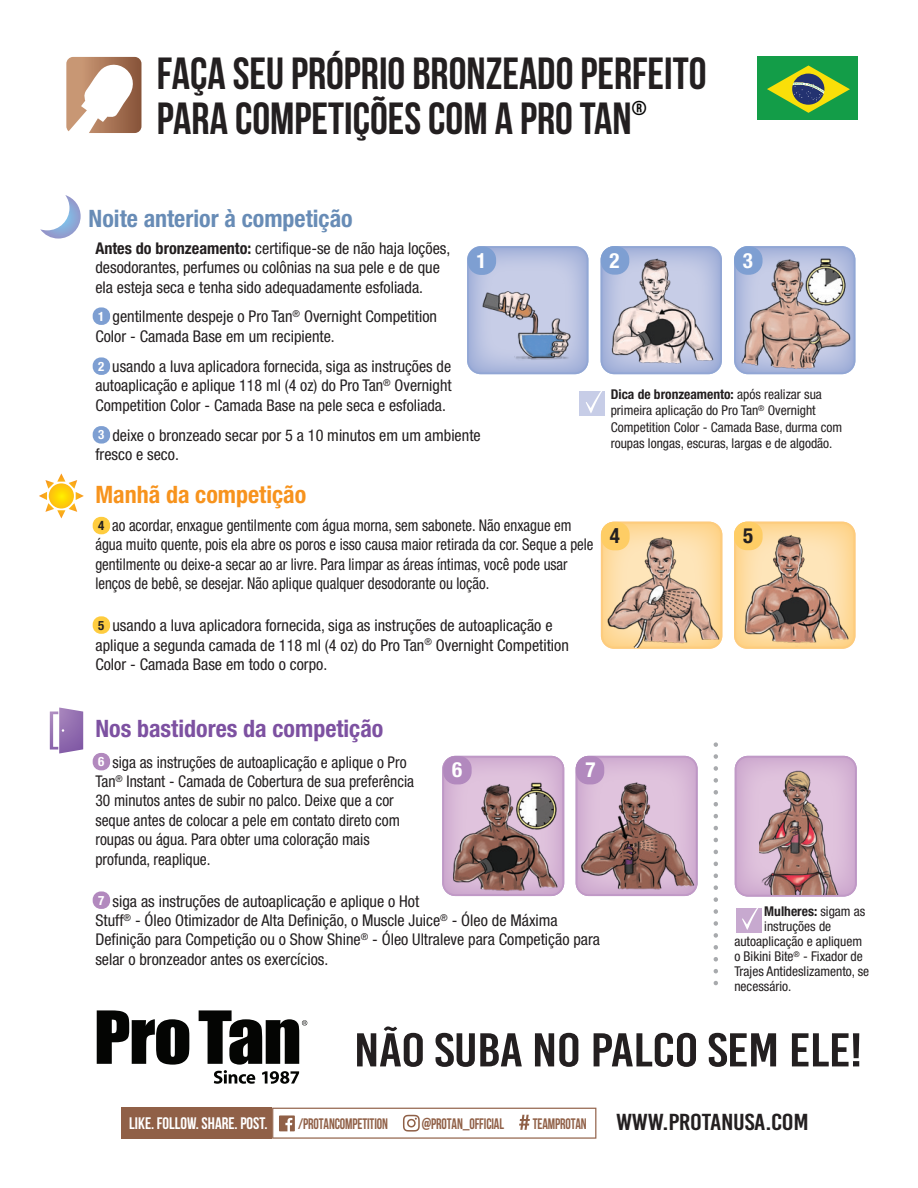
<style>
.page{position:relative;width:918px;height:1188px;background:#fff}
.page>*{position:absolute;margin:0;border:0;box-sizing:border-box;transform-origin:0 0}
.t1{font:47.4px "Bebas Kai";letter-spacing:-.01em;color:#231f20;scale:1.18 1}
.t2{font:45px/44.4px "Bebas Neue";color:#231f20}
.t3{font:700 condensed 24px "Helvetica Neue";color:#7d51a1}
.t4{font:700 condensed 24px "Helvetica Neue";color:#688cb6}
.t5{font:700 condensed 24px "Helvetica Neue";color:#f7931d}
.t6{font:23.1px "Bebas Kai";letter-spacing:-.01em;color:#231f20;scale:1.18 1}
.t7{font:700 condensed 21px "Helvetica Neue";color:#fff}
.t8{font:700 condensed 21px "Helvetica Neue";color:#231f20}
.t9{font:20.1px "Bebas Neue";color:#050504}
.t10{font:16.65px "Bebas Neue";color:#fff}
.t11{font:condensed 16.2px/19.5px "Helvetica Neue";color:#231f20}
.t12{font:condensed 16.2px/19.5px "Helvetica Neue";color:#231f20;scale:.92 1}
.t13{font:condensed 16.2px/19.5px "Helvetica Neue";color:#231f20;scale:.96 1}
.t14{font:15.15px "Bebas Neue";letter-spacing:-.01em;color:#906047;scale:.9 1}
.t15{font:condensed 13.5px/16.2px "Helvetica Neue";color:#231f20}
.t16{font:700 condensed 13.5px "Helvetica Neue";color:#231f20}
.t17{font:700 condensed 12.9px "Helvetica Neue";color:#fff}
.t18{font:700 condensed 12.9px "Helvetica Neue";color:#231f20}
.s1{font-weight:700}
.s2{font-weight:400}
</style>
<div class="page">
<svg style="left:468px;top:247px;width:120px;height:126px;background:#b2bcde"></svg>
<div style="left:467px;top:246px;width:121px;height:128px;border:2px solid #92a4d3;border-radius:13px"></div>
<div style="left:602px;top:247px;width:119px;height:126px;background:#a5b2da;border-radius:13px"></div>
<div style="left:601px;top:246px;width:121px;height:128px;border:2px solid #92a4d3;border-radius:13px"></div>
<div style="left:735px;top:247px;width:120px;height:126px;background:#a9b5db;border-radius:13px"></div>
<div style="left:734px;top:246px;width:121px;height:128px;border:2px solid #92a4d3;border-radius:13px"></div>
<div style="left:602px;top:523px;width:119px;height:125px;background:#fed793;border-radius:12px"></div>
<div style="left:601px;top:522px;width:121px;height:127px;border:2px solid #fece7a;border-radius:12px"></div>
<div style="left:735px;top:523px;width:119px;height:125px;background:#fed792;border-radius:12px"></div>
<div style="left:734px;top:522px;width:121px;height:127px;border:2px solid #fece7a;border-radius:12px"></div>
<div style="left:736px;top:757px;width:120px;height:139px;background:linear-gradient(to right,#d7b7d6,#d4b2d3);border-radius:12px"></div>
<div style="left:735px;top:756px;width:122px;height:141px;border:2px solid #c7a0ca;border-radius:12px"></div>
<div style="left:577px;top:757px;width:120px;height:138px;background:#d6b5d5;border-radius:12px"></div>
<div style="left:576px;top:756px;width:122px;height:140px;border:2px solid #c7a0ca;border-radius:12px"></div>
<div style="left:443px;top:757px;width:120px;height:138px;background:#d7b7d6;border-radius:12px"></div>
<div style="left:442px;top:756px;width:122px;height:140px;border:2px solid #c7a0ca;border-radius:12px"></div>
<img style="left:477px;top:271px;width:105px;height:104px">
<img style="left:602px;top:252px;width:116px;height:119px">
<img style="left:737px;top:529px;width:115px;height:119px">
<img style="left:579px;top:776px;width:118px;height:116px">
<img style="left:446px;top:777px;width:115px;height:119px">
<img style="left:607px;top:528px;width:114px;height:119px">
<img style="left:737px;top:255px;width:116px;height:118px">
<img style="left:760px;top:771px;width:86px;height:123px">
<div style="left:468px;top:246px;width:28px;height:29px;background:#7e9fd2;border-radius:13px"></div>
<div style="left:93px;top:307px;width:17px;height:18px;background:#7e9fd2;border-radius:8px"></div>
<div style="left:93px;top:357px;width:17px;height:18px;background:#7e9fd2;border-radius:8px"></div>
<div style="left:93px;top:426px;width:17px;height:18px;background:#7e9fd2;border-radius:8px"></div>
<div style="left:93px;top:753px;width:17px;height:17px;background:#b289be;border-radius:8px"></div>
<div style="left:93px;top:891px;width:17px;height:18px;background:#b289be;border-radius:8px"></div>
<div style="left:93px;top:517px;width:17px;height:17px;background:#fecc3f;border-radius:8px"></div>
<div style="left:93px;top:616px;width:17px;height:18px;background:#fecc3f;border-radius:8px"></div>
<div style="left:601px;top:522px;width:29px;height:28px;background:#fecd65;border-radius:13px"></div>
<div style="left:443px;top:756px;width:29px;height:28px;background:#b289be;border-radius:13px"></div>
<div style="left:576px;top:756px;width:28px;height:28px;background:#b289be;border-radius:13px"></div>
<div style="left:734px;top:522px;width:29px;height:28px;background:#fecd65;border-radius:13px"></div>
<div style="left:601px;top:246px;width:28px;height:29px;background:#7e9fd2;border-radius:13px"></div>
<div style="left:734px;top:246px;width:29px;height:29px;background:#7e9fd2;border-radius:13px"></div>
<div style="left:736px;top:908px;width:25px;height:24px;background:#c7a9cf"></div>
<svg style="left:742px;top:908px;width:16px;height:22px"></svg>
<div style="left:580px;top:391px;width:25px;height:25px;background:#c7cde7"></div>
<svg style="left:586px;top:391px;width:16px;height:22px"></svg>
<svg style="left:714px;top:756px;width:4px;height:218px"></svg>
<svg style="left:40px;top:195px;width:41px;height:44px"></svg>
<svg style="left:39px;top:473px;width:45px;height:45px"></svg>
<svg style="left:50px;top:708px;width:33px;height:45px"></svg>
<svg style="left:97px;top:1010px;width:92px;height:55px"></svg>
<svg style="left:199px;top:1010px;width:108px;height:74px"></svg>
<div style="left:122px;top:1108px;width:150px;height:31px;background:#906047"></div>
<svg style="left:272px;top:1108px;width:324px;height:31px"></svg>
<svg style="left:66px;top:57px;width:75px;height:76px"></svg>
<div style="left:758px;top:57px;width:100px;height:63px;background:#139d48"></div>
<svg style="left:767px;top:65px;width:83px;height:48px"></svg>
<h2 class="t2" style="left:157px;top:51px;width:551px">FAÇA SEU PRÓPRIO BRONZEADO PERFEITO<br>PARA COMPETIÇÕES COM A PRO TAN</h2>
<p class="t9" style="left:632px;top:97px;width:16px">®</p>
<h3 class="t4" style="left:89px;top:204px;width:266px">Noite anterior à competição</h3>
<p class="t11" style="left:95px;top:238px;width:356px"><span class="s1">Antes do bronzeamento:</span> certifique-se de não haja loções, desodorantes, perfumes ou colônias na sua pele e de que ela esteja seca e tenha sido adequadamente esfoliada.</p>
<p class="t11" style="left:95px;top:307px;width:343px;text-indent:17px">gentilmente despeje o Pro Tan<sup>®</sup> Overnight Competition<br>Color - Camada Base em um recipiente.</p>
<p class="t11" style="left:95px;top:356px;width:358px;text-align:justify;text-indent:17px">usando a luva aplicadora fornecida, siga as instruções de autoaplicação e aplique 118 ml (4 oz) do Pro Tan<sup>®</sup> Overnight Competition Color - Camada Base na pele seca e esfoliada.</p>
<p class="t11" style="left:95px;top:425px;width:387px;text-indent:17px">deixe o bronzeado secar por 5 a 10 minutos em um ambiente fresco e seco.</p>
<p class="t7" style="left:476px;top:248px;width:12px">1</p>
<p class="t17" style="left:98px;top:308px;width:8px">1</p>
<p class="t17" style="left:98px;top:358px;width:8px">2</p>
<p class="t17" style="left:98px;top:427px;width:8px">3</p>
<h3 class="t5" style="left:95px;top:480px;width:212px">Manhã da competição</h3>
<p class="t12" style="left:95px;top:515px;width:543px;text-indent:17px">ao acordar, enxague gentilmente com água morna, sem sabonete. Não enxague em água muito quente, pois ela abre os poros e isso causa maior retirada da cor. Seque a pele gentilmente ou deixe-a secar ao ar livre. Para limpar as áreas íntimas, você pode usar lenços de bebê, se desejar. Não aplique qualquer desodorante ou loção.</p>
<p class="t11" style="left:95px;top:616px;width:475px;text-indent:17px">usando a luva aplicadora fornecida, siga as instruções de autoaplicação e aplique a segunda camada de 118 ml (4 oz) do Pro Tan<sup>®</sup> Overnight Competition<br>Color - Camada Base em todo o corpo.</p>
<p class="t18" style="left:98px;top:518px;width:8px">4</p>
<p class="t18" style="left:98px;top:617px;width:8px">5</p>
<p class="t7" style="left:610px;top:247px;width:12px">2</p>
<p class="t7" style="left:743px;top:248px;width:12px">3</p>
<p class="t15" style="left:611px;top:386px;width:233px"><span class="s1">Dica de bronzeamento:</span> após realizar sua primeira aplicação do Pro Tan<sup>®</sup> Overnight Competition Color - Camada Base, durma com roupas longas, escuras, largas e de algodão.</p>
<p class="t8" style="left:610px;top:523px;width:12px">4</p>
<p class="t8" style="left:743px;top:523px;width:12px">5</p>
<h3 class="t3" style="left:95px;top:714px;width:290px">Nos bastidores da competição</h3>
<p class="t13" style="left:95px;top:752px;width:333px;text-indent:17px">siga as instruções de autoaplicação e aplique o Pro Tan<sup>®</sup> Instant - Camada de Cobertura de sua preferência 30 minutos antes de subir no palco. Deixe que a cor seque antes de colocar a pele em contato direto com roupas ou água. Para obter uma coloração mais profunda, reaplique.</p>
<p class="t11" style="left:95px;top:891px;width:506px;text-indent:17px">siga as instruções de autoaplicação e aplique o Hot<br>Stuff<sup>®</sup> - Óleo Otimizador de Alta Definição, o Muscle Juice<sup>®</sup> - Óleo de Máxima Definição para Competição ou o Show Shine<sup>®</sup> - Óleo Ultraleve para Competição para selar o bronzeador antes os exercícios.</p>
<p class="t17" style="left:98px;top:754px;width:8px">6</p>
<p class="t7" style="left:452px;top:757px;width:12px">6</p>
<p class="t7" style="left:585px;top:757px;width:12px">7</p>
<p class="t17" style="left:98px;top:892px;width:8px">7</p>
<p class="t16" style="left:764px;top:903px;width:103px">Mulheres: <span class="s2">sigam as</span></p>
<p class="t15" style="left:764px;top:918px;width:68px">instruções de</p>
<p class="t15" style="left:734px;top:933px;width:129px">autoaplicação e apliquem</p>
<p class="t15" style="left:734px;top:948px;width:130px">o Bikini Bite<sup>®</sup> - Fixador de</p>
<p class="t15" style="left:734px;top:963px;width:136px">Trajes Antideslizamento, se</p>
<p class="t15" style="left:734px;top:978px;width:58px">necessário.</p>
<h1 class="t1" style="left:354px;top:1025px;width:432px">NÃO SUBA NO PALCO SEM ELE!</h1>
<p class="t10" style="left:129px;top:1114px;width:140px">LIKE. FOLLOW. SHARE. POST.</p>
<p class="t14" style="left:298px;top:1115px;width:101px">/PROTANCOMPETITION</p>
<p class="t14" style="left:422px;top:1115px;width:93px">@PROTAN_OFFICIAL</p>
<p class="t14" style="left:533px;top:1115px;width:62px">TEAMPROTAN</p>
<h3 class="t6" style="left:616px;top:1110px;width:165px">WWW.PROTANUSA.COM</h3>
</div>
